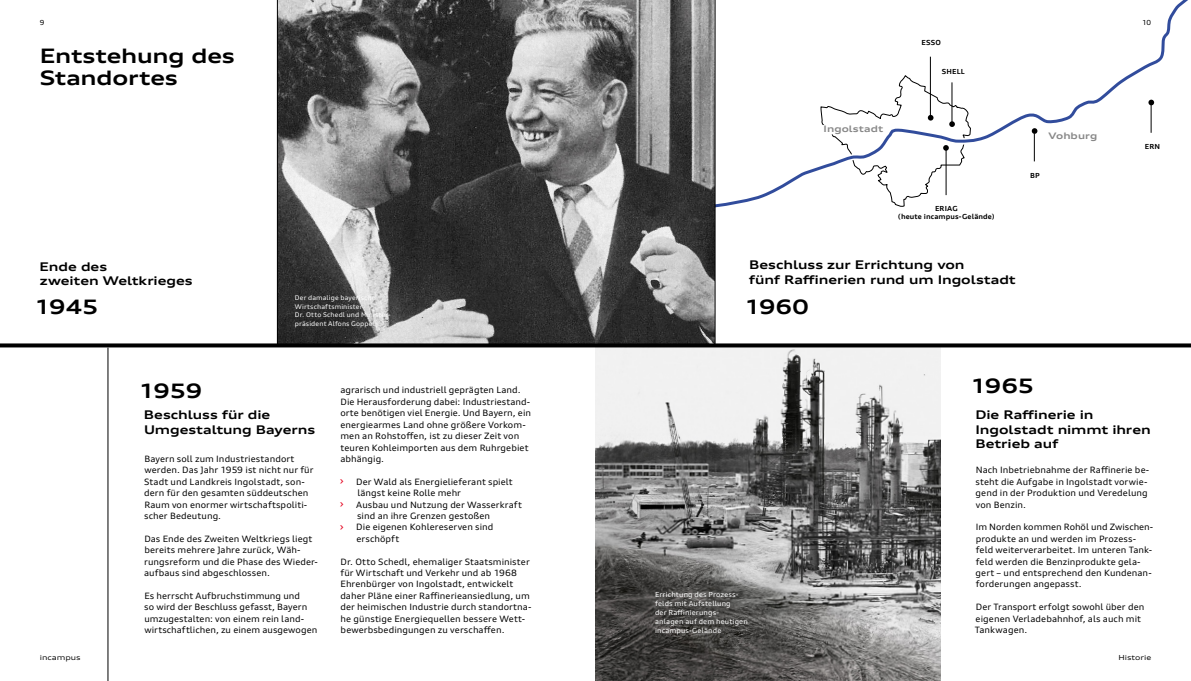
<style>
.page{position:relative;width:1191px;height:681px;background:#fff}
.page>*{position:absolute;margin:0;border:0;box-sizing:border-box;transform-origin:0 0}
.t1{font:700 expanded 20px/22.8px "Audi Type";letter-spacing:-.01em;color:#000}
.t2{font:700 expanded 12px/14.4px "Audi Type";letter-spacing:-.005em;color:#000}
.t3{font:700 expanded 9px "Audi Type";letter-spacing:.01em;color:#878787}
.t4{font:expanded 8.8px/11.4px "Audi Type";letter-spacing:.005em;color:#000}
.t5{font:expanded 7px/9px "Audi Type";letter-spacing:.02em;color:#fff}
.t6{font:700 expanded 7px/8.4px "Audi Type";letter-spacing:.02em;color:#000;text-align:center}
.t7{font:expanded 7px "Audi Type";color:#000}
.t8{font:expanded 7px "Audi Type";color:#000}
.t9{font:expanded 6.5px/8.5px "Audi Type";letter-spacing:.02em;color:#fff}
.s1{font-size:12px;color:#e40521}
</style>
<div class="page">
<svg style="left:715px;top:0;width:473px;height:214px"></svg>
<img style="left:278px;top:0;width:436px;height:343px">
<img style="left:595px;top:347px;width:345px;height:333px">
<hr style="left:714px;top:0;width:1px;height:346px;background:#000">
<svg style="left:0;top:343px;width:1191px;height:4px;background:#161616"></svg>
<hr style="left:277px;top:0;width:1px;height:345px;background:#000">
<hr style="left:107px;top:347px;width:1px;height:333px;background:#000">
<p class="t8" style="left:40px;top:18px;width:6px">9</p>
<h1 class="t1" style="left:40px;top:44px;width:197px">Entstehung des<br>Standortes</h1>
<h2 class="t2" style="left:40px;top:259px;width:154px">Ende des<br>zweiten Weltkrieges</h2>
<h1 class="t1" style="left:34px;top:294px;width:66px">1945</h1>
<p class="t9" style="left:295px;top:293px;width:97px">Der damalige bayerische<br>Wirtschaftsminister<br>Dr. Otto Schedl und Minister&shy;präsident Alfons Goppel</p>
<p class="t7" style="left:40px;top:652px;width:43px">incampus</p>
<h1 class="t1" style="left:138px;top:379px;width:66px">1959</h1>
<h2 class="t2" style="left:144px;top:407px;width:173px">Beschluss für die<br>Umgestaltung Bayerns</h2>
<p class="t4" style="left:144px;top:453px;width:171px">Bayern soll zum Industriestandort werden. Das Jahr 1959 ist nicht nur für Stadt und Landkreis Ingolstadt, son&shy;dern für den gesamten süddeutschen Raum von enormer wirtschaftspoliti&shy;scher Bedeutung.</p>
<p class="t4" style="left:144px;top:532px;width:175px">Das Ende des Zweiten Weltkriegs liegt bereits mehrere Jahre zurück, Wäh&shy;rungsreform und die Phase des Wieder&shy;aufbaus sind abgeschlossen.</p>
<p class="t4" style="left:144px;top:589px;width:175px">Es herrscht Aufbruchstimmung und<br>so wird der Beschluss gefasst, Bayern umzugestalten: von einem rein land&shy;wirtschaftlichen, zu einem ausgewogen</p>
<p class="t4" style="left:340px;top:384px;width:192px">agrarisch und industriell geprägten Land.<br>Die Herausforderung dabei: Industriestand&shy;orte benötigen viel Energie. Und Bayern, ein energiearmes Land ohne größere Vorkom&shy;men an Rohstoffen, ist zu dieser Zeit von teuren Kohleimporten aus dem Ruhrgebiet abhängig.</p>
<p class="t4" style="left:339px;top:475px;width:175px"><span class="s1">›</span> Der Wald als Energielieferant spielt</p>
<p class="t4" style="left:357px;top:487px;width:105px">längst keine Rolle mehr</p>
<p class="t4" style="left:339px;top:498px;width:184px"><span class="s1">›</span> Ausbau und Nutzung der Wasserkraft</p>
<p class="t4" style="left:357px;top:510px;width:135px">sind an ihre Grenzen gestoßen</p>
<p class="t4" style="left:339px;top:521px;width:155px"><span class="s1">›</span> Die eigenen Kohlereserven sind</p>
<p class="t4" style="left:356px;top:532px;width:44px">erschöpft</p>
<p class="t4" style="left:340px;top:555px;width:192px">Dr. Otto Schedl, ehemaliger Staatsminister für Wirtschaft und Verkehr und ab 1968<br>Ehrenbürger von Ingolstadt, entwickelt daher Pläne einer Raffinerieansiedlung, um der heimischen Industrie durch standortna&shy;he günstige Energiequellen bessere Wett&shy;bewerbsbedingungen zu verschaffen.</p>
<p class="t6" style="left:921px;top:39px;width:21px">ESSO</p>
<p class="t6" style="left:941px;top:67px;width:24px">SHELL</p>
<p class="t3" style="left:823px;top:123px;width:61px">Ingolstadt</p>
<p class="t6" style="left:898px;top:204px;width:98px">ERIAG<br>(heute incampus-Gelände)</p>
<p class="t3" style="left:1048px;top:130px;width:50px">Vohburg</p>
<p class="t6" style="left:1030px;top:171px;width:11px">BP</p>
<h2 class="t2" style="left:748px;top:258px;width:268px">Beschluss zur Errichtung von<br>fünf Raffinerien rund um Ingolstadt</h2>
<h1 class="t1" style="left:744px;top:294px;width:67px">1960</h1>
<p class="t8" style="left:1142px;top:18px;width:11px">10</p>
<p class="t6" style="left:1144px;top:142px;width:17px">ERN</p>
<p class="t5" style="left:655px;top:589px;width:94px">Errichtung des Prozess&shy;felds mit Aufstellung<br>der Raffinierungs&shy;anlagen auf dem heutigen incampus-Gelände</p>
<h1 class="t1" style="left:969px;top:374px;width:66px">1965</h1>
<h2 class="t2" style="left:975px;top:407px;width:177px">Die Raffinerie in<br>Ingolstadt nimmt ihren<br>Betrieb auf</h2>
<p class="t4" style="left:975px;top:464px;width:175px">Nach Inbetriebnahme der Raffinerie be&shy;steht die Aufgabe in Ingolstadt vorwie&shy;gend in der Produktion und Veredelung von Benzin.</p>
<p class="t4" style="left:975px;top:521px;width:179px">Im Norden kommen Rohöl und Zwischen&shy;produkte an und werden im Prozess&shy;feld weiterverarbeitet. Im unteren Tank&shy;feld werden die Benzinprodukte gela&shy;gert – und entsprechend den Kundenan&shy;forderungen angepasst.</p>
<p class="t4" style="left:974px;top:601px;width:171px">Der Transport erfolgt sowohl über den eigenen Verladebahnhof, als auch mit<br>Tankwagen.</p>
<p class="t7" style="left:1118px;top:652px;width:34px">Historie</p>
</div>
